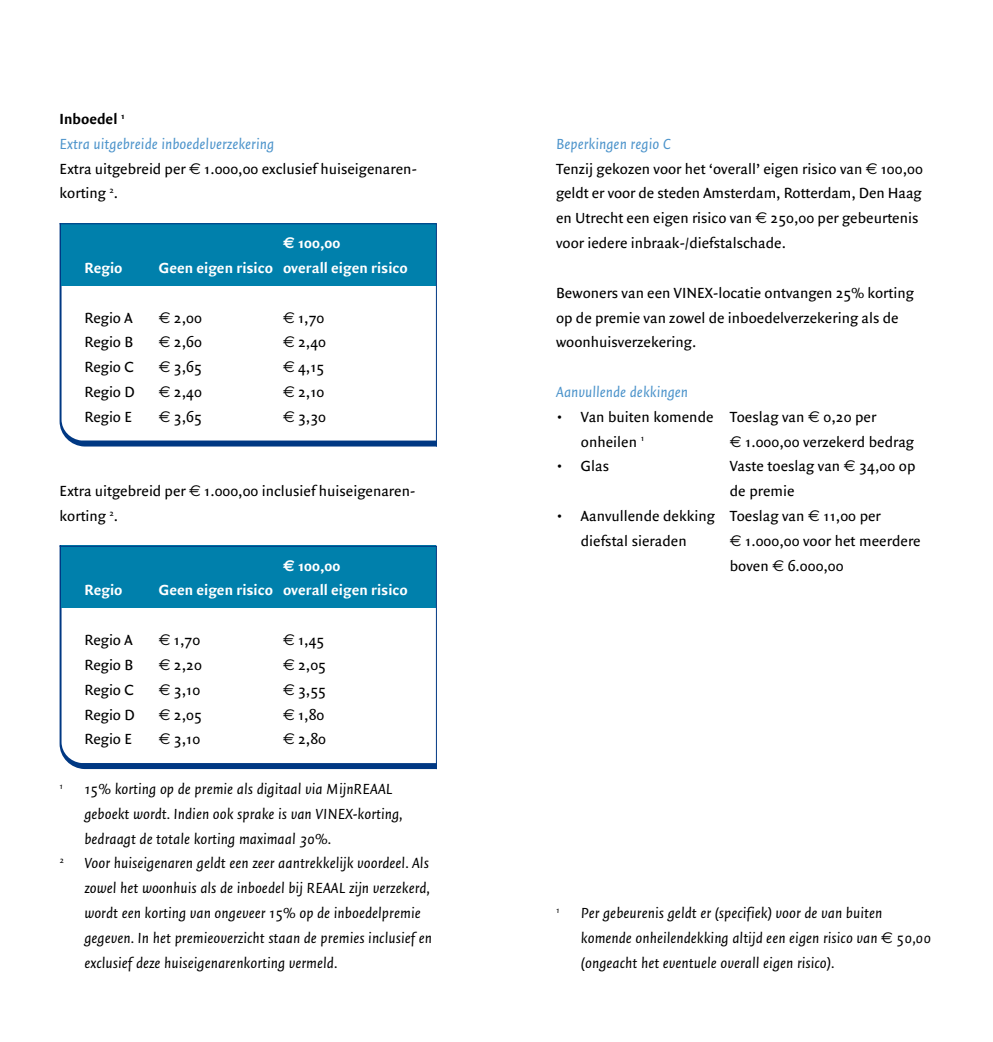
<style>
.page{position:relative;width:993px;height:1042px;background:#fff}
.page>*{position:absolute;margin:0;border:0;box-sizing:border-box;transform-origin:0 0}
.t1{font:15.75px/24.8px "Quadraat Sans";color:#000}
.t2{font:italic 15.75px/24.8px "Quadraat Sans";color:#000}
.t3{font:700 15.75px "Quadraat Sans";color:#fff}
.t4{font:italic 15.75px "Quadraat Sans";color:#4d94cb}
.t5{font:italic 9.1px "Quadraat Sans";color:#000}
.s1{font-weight:700}
.s2{font-style:italic;color:#4d94cb}
.s3{font-family:"Euro Sans"}
.s4{font-family:"Euro Sans";font-style:normal}
</style>
<div class="page">
<svg style="left:60px;top:224px;width:376px;height:222px;background:#1c4e90"></svg>
<svg style="left:61px;top:224px;width:375px;height:216px"></svg>
<div style="left:62px;top:223px;width:374px;height:62px;background:#0080ac"></div>
<hr style="left:60px;top:223px;width:377px;height:1px;background:#003883">
<hr style="left:436px;top:223px;width:1px;height:223px;background:#003883">
<svg style="left:60px;top:547px;width:376px;height:222px;background:#0b4188"></svg>
<svg style="left:61px;top:547px;width:375px;height:216px"></svg>
<div style="left:62px;top:546px;width:374px;height:62px;background:#0080ac"></div>
<hr style="left:60px;top:546px;width:377px;height:1px;background:#003883">
<hr style="left:436px;top:546px;width:1px;height:223px;background:#003883">
<p class="t1" style="left:60px;top:107px;width:359px"><span class="s1">Inboedel</span> <sup>1<br></sup><span class="s2">Extra uitgebreide inboedelverzekering<br></span>Extra uitgebreid per <span class="s3">!</span> 1.000,00 exclusief huiseigenaren&shy;korting <sup>2</sup>.</p>
<p class="t3" style="left:283px;top:234px;width:59px"><span class="s3">!</span> 100,00</p>
<p class="t3" style="left:84px;top:259px;width:40px">Regio</p>
<p class="t3" style="left:159px;top:259px;width:250px">Geen eigen risico overall eigen risico</p>
<p class="t1" style="left:84px;top:305px;width:50px">Regio A</p>
<p class="t1" style="left:159px;top:305px;width:45px"><span class="s3">!</span> 2,00</p>
<p class="t1" style="left:283px;top:305px;width:43px"><span class="s3">!</span> 1,70</p>
<p class="t1" style="left:84px;top:330px;width:50px">Regio B</p>
<p class="t1" style="left:159px;top:330px;width:45px"><span class="s3">!</span> 2,60</p>
<p class="t1" style="left:283px;top:330px;width:45px"><span class="s3">!</span> 2,40</p>
<p class="t1" style="left:84px;top:355px;width:51px">Regio C</p>
<p class="t1" style="left:159px;top:355px;width:45px"><span class="s3">!</span> 3,65</p>
<p class="t1" style="left:283px;top:355px;width:43px"><span class="s3">!</span> 4,15</p>
<p class="t1" style="left:84px;top:380px;width:52px">Regio D</p>
<p class="t1" style="left:159px;top:380px;width:45px"><span class="s3">!</span> 2,40</p>
<p class="t1" style="left:283px;top:380px;width:43px"><span class="s3">!</span> 2,10</p>
<p class="t1" style="left:84px;top:405px;width:49px">Regio E</p>
<p class="t1" style="left:159px;top:405px;width:45px"><span class="s3">!</span> 3,65</p>
<p class="t1" style="left:283px;top:405px;width:45px"><span class="s3">!</span> 3,30</p>
<p class="t1" style="left:60px;top:479px;width:357px">Extra uitgebreid per <span class="s3">!</span> 1.000,00 inclusief huiseigenaren&shy;korting <sup>2</sup>.</p>
<p class="t3" style="left:283px;top:557px;width:59px"><span class="s3">!</span> 100,00</p>
<p class="t3" style="left:84px;top:581px;width:40px">Regio</p>
<p class="t3" style="left:159px;top:581px;width:250px">Geen eigen risico overall eigen risico</p>
<p class="t1" style="left:84px;top:628px;width:50px">Regio A</p>
<p class="t1" style="left:159px;top:628px;width:43px"><span class="s3">!</span> 1,70</p>
<p class="t1" style="left:283px;top:628px;width:43px"><span class="s3">!</span> 1,45</p>
<p class="t1" style="left:84px;top:653px;width:50px">Regio B</p>
<p class="t1" style="left:159px;top:653px;width:45px"><span class="s3">!</span> 2,20</p>
<p class="t1" style="left:283px;top:653px;width:45px"><span class="s3">!</span> 2,05</p>
<p class="t1" style="left:84px;top:677px;width:51px">Regio C</p>
<p class="t1" style="left:159px;top:677px;width:43px"><span class="s3">!</span> 3,10</p>
<p class="t1" style="left:283px;top:677px;width:45px"><span class="s3">!</span> 3,55</p>
<p class="t1" style="left:84px;top:702px;width:52px">Regio D</p>
<p class="t1" style="left:159px;top:702px;width:45px"><span class="s3">!</span> 2,05</p>
<p class="t1" style="left:283px;top:702px;width:43px"><span class="s3">!</span> 1,80</p>
<p class="t1" style="left:84px;top:727px;width:49px">Regio E</p>
<p class="t1" style="left:159px;top:727px;width:43px"><span class="s3">!</span> 3,10</p>
<p class="t1" style="left:283px;top:727px;width:45px"><span class="s3">!</span> 2,80</p>
<p class="t5" style="left:60px;top:781px;width:5px">1</p>
<p class="t2" style="left:84px;top:777px;width:319px">15% korting op de premie als digitaal via MijnREAAL geboekt wordt. Indien ook sprake is van VINEX-korting, bedraagt de totale korting maximaal 30%.</p>
<p class="t5" style="left:60px;top:855px;width:6px">2</p>
<p class="t2" style="left:84px;top:851px;width:349px">Voor huiseigenaren geldt een zeer aantrekkelijk voordeel. Als zowel het woonhuis als de inboedel bij REAAL zijn verzekerd, wordt een korting van ongeveer 15% op de inboedelpremie gegeven. In het premieoverzicht staan de premies inclusief en exclusief deze huiseigenarenkorting vermeld.</p>
<p class="t1" style="left:556px;top:132px;width:368px"><span class="s2">Beperkingen regio C<br></span>Tenzij gekozen voor het ‘overall’ eigen risico van <span class="s3">!</span> 100,00 geldt er voor de steden Amsterdam, Rotterdam, Den Haag en Utrecht een eigen risico van <span class="s3">e</span> 250,00 per gebeurtenis voor iedere inbraak-/diefstalschade.</p>
<p class="t1" style="left:556px;top:281px;width:359px">Bewoners van een VINEX-locatie ontvangen 25% korting op de premie van zowel de inboedelverzekering als de woonhuisverzekering.</p>
<p class="t4" style="left:556px;top:384px;width:134px">Aanvullende dekkingen</p>
<p class="t1" style="left:580px;top:405px;width:297px;text-indent:-25px">• Van buiten komende Toeslag van <span class="s3">!</span> 0,20 per onheilen <sup>1</sup></p>
<p class="t1" style="left:729px;top:429px;width:186px"><span class="s3">!</span> 1.000,00 verzekerd bedrag</p>
<p class="t1" style="left:556px;top:454px;width:54px">• Glas</p>
<p class="t1" style="left:729px;top:454px;width:187px">Vaste toeslag van <span class="s3">!</span> 34,00 op de premie</p>
<p class="t1" style="left:580px;top:504px;width:301px;text-indent:-25px">• Aanvullende dekking Toeslag van <span class="s3">!</span> 11,00 per diefstal sieraden</p>
<p class="t1" style="left:729px;top:529px;width:192px"><span class="s3">!</span> 1.000,00 voor het meerdere boven <span class="s3">!</span> 6.000,00</p>
<p class="t5" style="left:556px;top:905px;width:5px">1</p>
<p class="t2" style="left:580px;top:901px;width:352px">Per gebeurenis geldt er (specifiek) voor de van buiten komende onheilendekking altijd een eigen risico van <span class="s4">!</span> 50,00 (ongeacht het eventuele overall eigen risico).</p>
</div>
